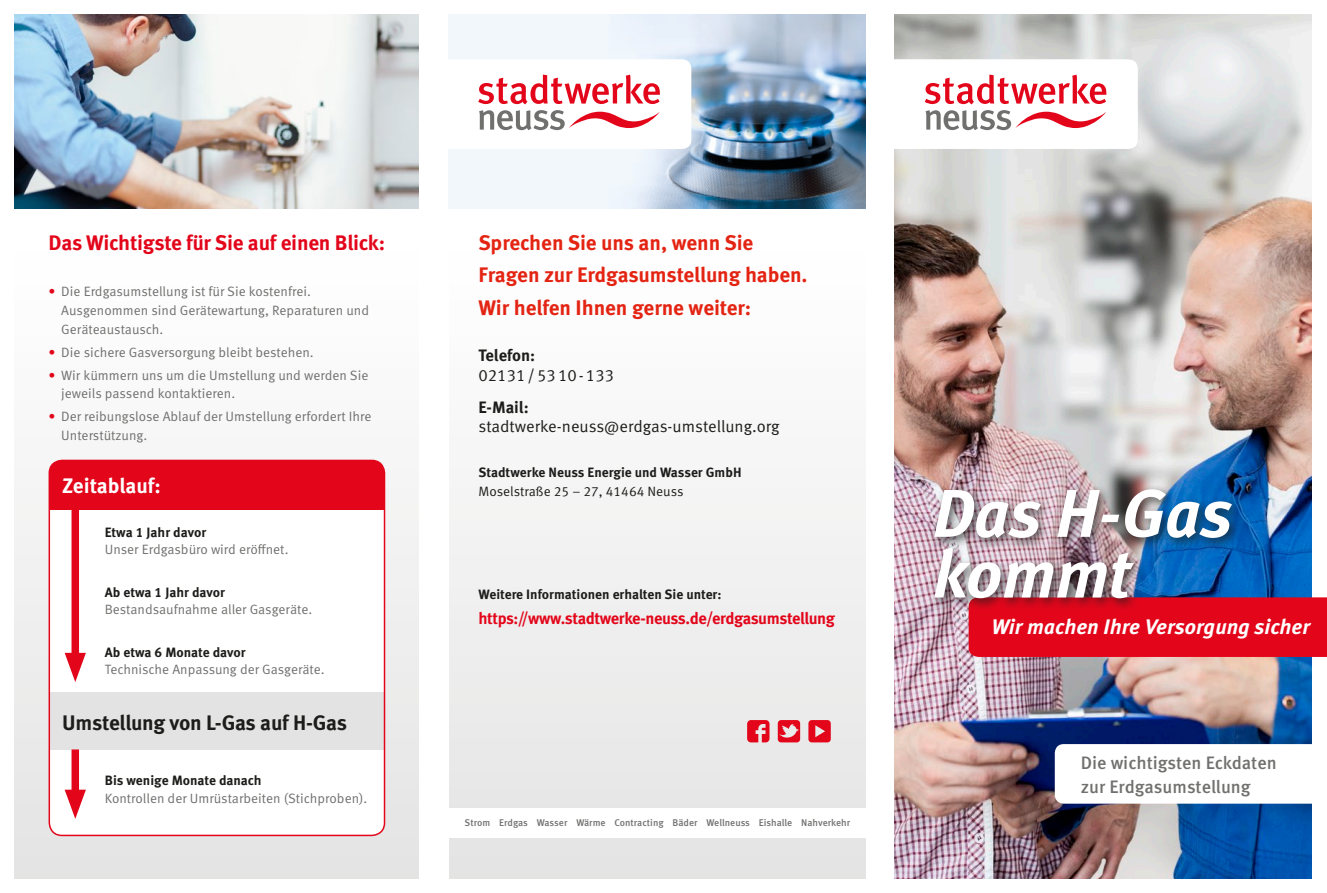
<style>
.page{position:relative;width:1327px;height:893px;background:#fff}
.page>*{position:absolute;margin:0;border:0;box-sizing:border-box;transform-origin:0 0}
.t1{font:italic 700 67.35px/60.6px "Meta Pro";letter-spacing:-.01em;color:#fff}
.t2{font:700 21px/32.5px "Meta Pro";letter-spacing:-.005em;color:#e42413}
.t3{font:700 21px "Meta Pro";letter-spacing:-.01em;color:#e3061b}
.t4{font:italic 700 21px "Meta Pro";color:#fff}
.t5{font:700 21px "Meta Pro";letter-spacing:-.015em;color:#1d1d1b}
.t6{font:700 21px "Meta Pro";color:#fff}
.t7{font:500 18px/24px "Meta Pro";letter-spacing:-.005em;color:#70706f}
.t8{font:16.5px "Meta Pro";color:#1d1d1b}
.t9{font:700 16.5px "Meta Pro";letter-spacing:-.025em;color:#e3061b}
.t10{font:700 16.5px "Meta Pro";letter-spacing:-.005em;color:#1d1d1b}
.t11{font:13.5px/18.8px "Meta Pro";color:#70706f}
.t12{font:700 13.5px "Meta Pro";color:#1d1d1b}
.t13{font:13.5px "Meta Pro";color:#1d1d1b}
.t14{font:500 9.75px "Meta Pro";color:#70706f}
.s1{color:#e3061b}
</style>
<div class="page">
<img style="left:894px;top:15px;width:417px;height:863px">
<div style="left:968px;top:597px;width:359px;height:60px;background:#e3061b"></div>
<div style="left:15px;top:237px;width:404px;height:641px;background:linear-gradient(to bottom,#fff,#e4e2e2)"></div>
<img style="left:449px;top:15px;width:416px;height:193px">
<img style="left:15px;top:15px;width:404px;height:193px">
<div style="left:449px;top:237px;width:417px;height:641px;background:linear-gradient(to bottom,#fff,#e4e4e4)"></div>
<div style="left:434px;top:808px;width:446px;height:30px;background:#fff"></div>
<svg style="left:449px;top:60px;width:242px;height:89px"></svg>
<svg style="left:778px;top:720px;width:22px;height:22px"></svg>
<svg style="left:747px;top:720px;width:22px;height:22px"></svg>
<svg style="left:808px;top:720px;width:23px;height:22px"></svg>
<svg style="left:1054px;top:744px;width:258px;height:60px"></svg>
<div style="left:49px;top:460px;width:335px;height:375px;background:#fff;border-radius:13px"></div>
<div style="left:49px;top:692px;width:335px;height:57px;background:#e4e3e3"></div>
<div style="left:49px;top:460px;width:335px;height:50px;background:#e3061b"></div>
<div style="left:49px;top:460px;width:336px;height:376px;border:2px solid #e3061b;border-radius:13px"></div>
<div style="left:72px;top:506px;width:7px;height:159px;background:#e3061b"></div>
<svg style="left:65px;top:653px;width:21px;height:29px"></svg>
<div style="left:72px;top:749px;width:7px;height:53px;background:#e3061b"></div>
<svg style="left:65px;top:790px;width:21px;height:29px"></svg>
<svg style="left:894px;top:60px;width:243px;height:89px"></svg>
<div style="left:929px;top:483px;width:314px;height:128px;background:#1d1d1b;opacity:.75"></div>
<h2 class="t3" style="left:49px;top:229px;width:338px">Das Wichtigste für Sie auf einen Blick:</h2>
<p class="t11" style="left:61px;top:282px;width:309px;text-indent:-13px"><span class="s1">•</span> Die Erdgasumstellung ist für Sie kostenfrei.<br>Ausgenommen sind Gerätewartung, Reparaturen und<br>Geräteaustausch.</p>
<p class="t11" style="left:49px;top:343px;width:267px"><span class="s1">•</span> Die sichere Gasversorgung bleibt bestehen.</p>
<p class="t11" style="left:61px;top:366px;width:309px;text-indent:-13px"><span class="s1">•</span> Wir kümmern uns um die Umstellung und werden Sie jeweils passend kontaktieren.</p>
<p class="t11" style="left:61px;top:408px;width:312px;text-indent:-13px"><span class="s1">•</span> Der reibungslose Ablauf der Umstellung erfordert Ihre<br>Unterstützung.</p>
<h2 class="t6" style="left:62px;top:472px;width:100px">Zeitablauf:</h2>
<p class="t12" style="left:105px;top:523px;width:103px">Etwa 1 Jahr davor</p>
<p class="t11" style="left:105px;top:540px;width:185px">Unser Erdgasbüro wird eröffnet.</p>
<p class="t12" style="left:105px;top:583px;width:122px">Ab etwa 1 Jahr davor</p>
<p class="t11" style="left:105px;top:600px;width:209px">Bestandsaufnahme aller Gasgeräte.</p>
<p class="t12" style="left:105px;top:644px;width:142px">Ab etwa 6 Monate davor</p>
<p class="t11" style="left:105px;top:661px;width:221px">Technische Anpassung der Gasgeräte.</p>
<h2 class="t5" style="left:62px;top:709px;width:286px">Umstellung von L-Gas auf H-Gas</h2>
<p class="t12" style="left:105px;top:772px;width:158px">Bis wenige Monate danach</p>
<p class="t11" style="left:105px;top:789px;width:264px">Kontrollen der Umrüstarbeiten (Stichproben).</p>
<h2 class="t2" style="left:478px;top:227px;width:331px">Sprechen Sie uns an, wenn Sie<br>Fragen zur Erdgasumstellung haben.<br>Wir helfen Ihnen gerne weiter:</h2>
<p class="t10" style="left:478px;top:345px;width:58px">Telefon:</p>
<p class="t8" style="left:478px;top:364px;width:137px">02131/5310-133</p>
<p class="t10" style="left:478px;top:397px;width:52px">E-Mail:</p>
<p class="t8" style="left:478px;top:416px;width:303px">stadtwerke-neuss@erdgas-umstellung.org</p>
<p class="t12" style="left:478px;top:464px;width:265px">Stadtwerke Neuss Energie und Wasser GmbH</p>
<p class="t13" style="left:478px;top:482px;width:207px">Moselstraße 25 – 27, 41464 Neuss</p>
<p class="t12" style="left:478px;top:586px;width:245px">Weitere Informationen erhalten Sie unter:</p>
<p class="t9" style="left:478px;top:608px;width:358px">https://www.stadtwerke-neuss.de/erdgasumstellung</p>
<p class="t14" style="left:464px;top:817px;width:387px">Strom Erdgas Wasser Wärme Contracting Bäder Wellneuss Eishalle Nahverkehr</p>
<h1 class="t1" style="left:932px;top:485px;width:302px">Das H-Gas kommt</h1>
<h2 class="t4" style="left:992px;top:614px;width:320px">Wir machen Ihre Versorgung sicher</h2>
<h3 class="t7" style="left:1081px;top:752px;width:197px">Die wichtigsten Eckdaten zur Erdgasumstellung</h3>
</div>
